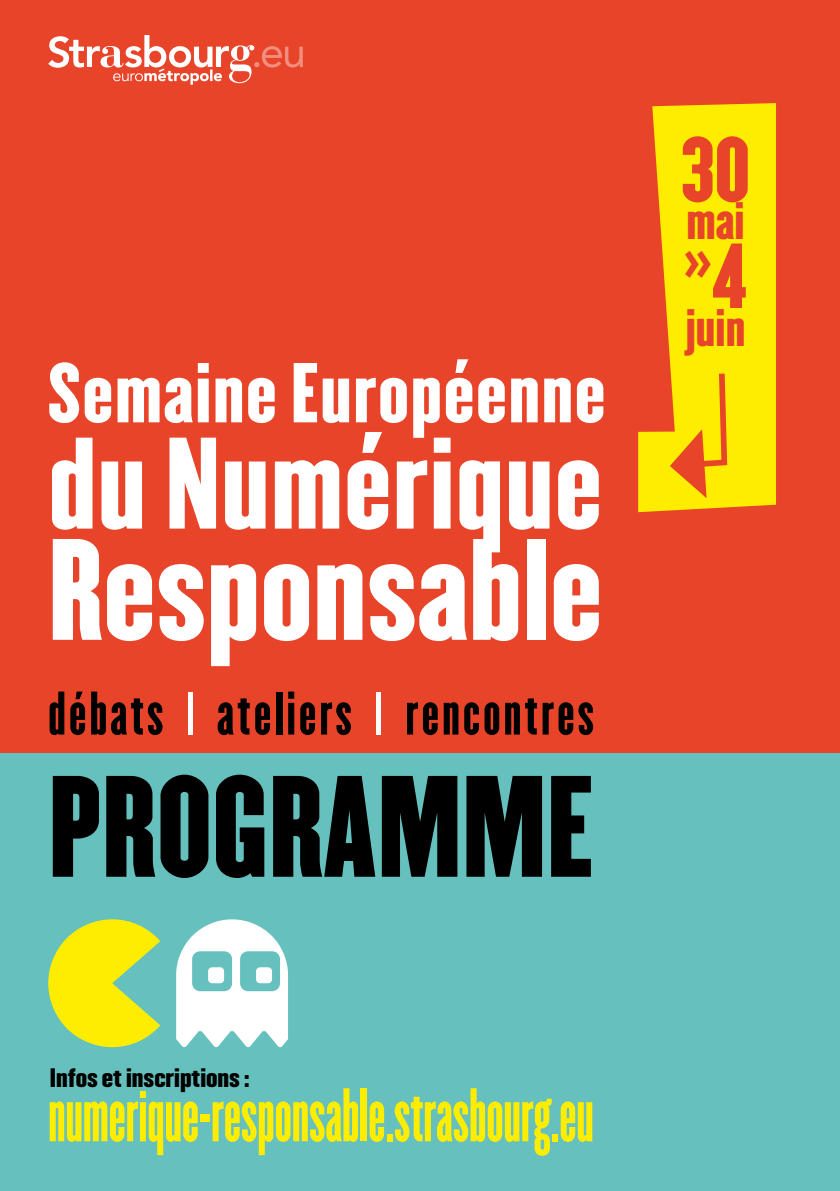
<style>
.page{position:relative;width:840px;height:1191px;background:#fff}
.page>*{position:absolute;margin:0;border:0;box-sizing:border-box;transform-origin:0 0}
.t1{font:126px "Champion HTF Lightweight";color:#fff}
.t2{font:126px "Champion HTF Lightweight";color:#000}
.t3{font:113.6px "Champion HTF Lightweight";letter-spacing:.01em;color:#fff}
.t4{font:80.6px "Champion HTF Lightweight";color:#e84429}
.t5{font:74.2px "Champion HTF Lightweight";letter-spacing:.02em;color:#fff}
.t6{font:66.2px "Champion HTF Bantamweight";color:#ffed00}
.t7{font:53.8px "Champion HTF Featherweight";letter-spacing:.06em;color:#000}
.t8{font:46px "Champion HTF Lightweight";color:#e84429}
.t9{font:39px "Champion HTF Lightweight";color:#e84429}
.t10{font:23.4px "Champion HTF Welterweight";color:#000}
.s1{font-family:"Champion HTF Flyweight";color:#fff}
.s2{font-size:80.6px}
</style>
<div class="page">
<div style="left:0;top:753px;width:839px;height:438px;background:#66c1be"></div>
<div style="left:0;top:0;width:839px;height:753px;background:#e84429"></div>
<svg style="left:48px;top:35px;width:255px;height:50px"></svg>
<svg style="left:176px;top:919px;width:112px;height:128px"></svg>
<svg style="left:48px;top:919px;width:112px;height:128px"></svg>
<svg style="left:638px;top:103px;width:137px;height:409px;fill:#ffed00"></svg>
<svg style="left:669px;top:368px;width:60px;height:130px"></svg>
<p class="t5" style="left:48px;top:343px;width:558px">Semaine Européenne</p>
<h2 class="t3" style="left:48px;top:407px;width:555px">du Numérique</h2>
<h1 class="t1" style="left:48px;top:505px;width:555px">Responsable</h1>
<p class="t7" style="left:48px;top:679px;width:546px">débats <span class="s1">I</span> ateliers <span class="s1">I</span> rencontres</p>
<h1 class="t2" style="left:48px;top:742px;width:546px">PROGRAMME</h1>
<p class="t10" style="left:50px;top:1061px;width:201px">Infos et inscriptions :</p>
<p class="t6" style="left:48px;top:1073px;width:546px">numerique-responsable.strasbourg.eu</p>
<p class="t4" style="left:680px;top:115px;width:71px">30</p>
<p class="t8" style="left:686px;top:189px;width:60px">mai</p>
<p class="t9" style="left:683px;top:237px;width:65px">&gt;&gt;<span class="s2">4</span></p>
<p class="t8" style="left:685px;top:297px;width:61px">juin</p>
</div>
